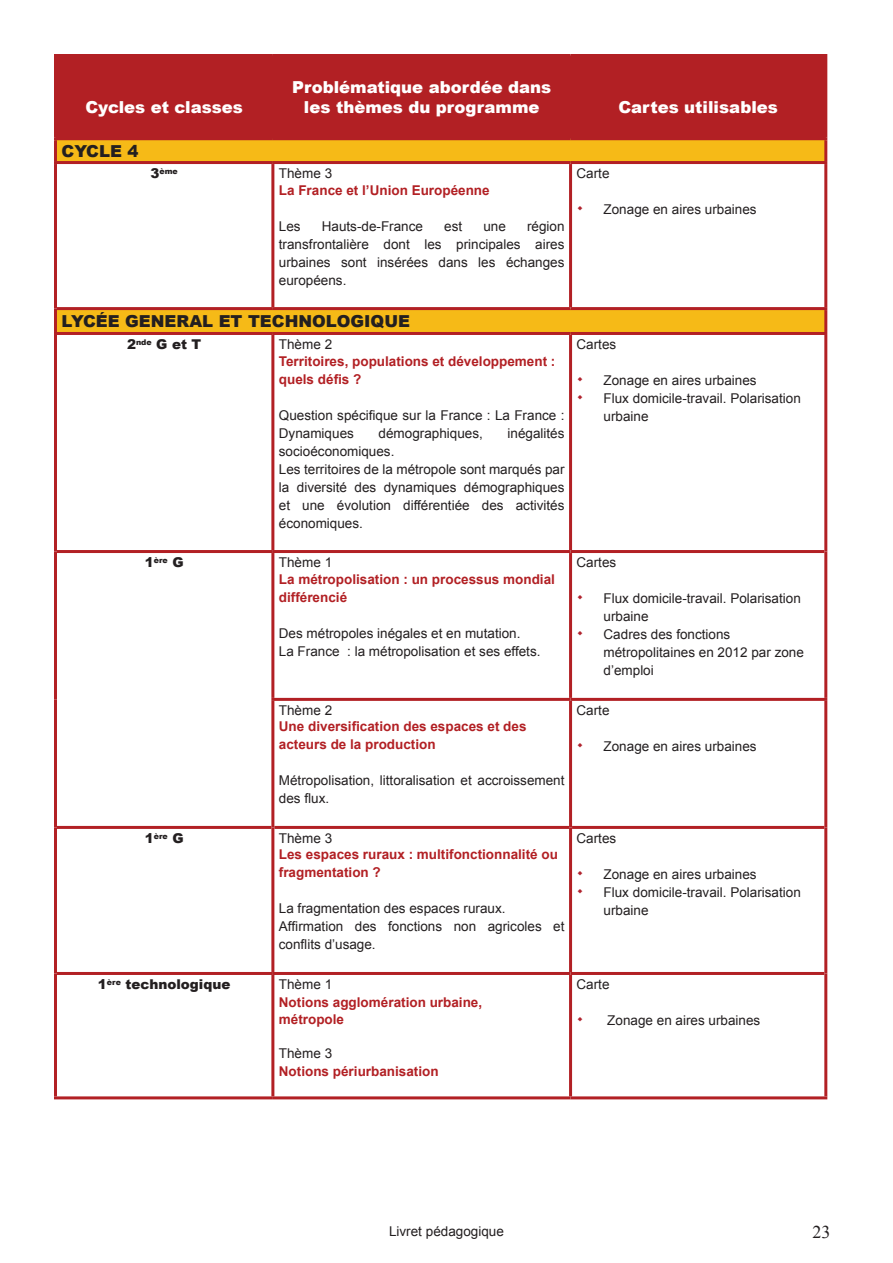
<style>
.page{position:relative;width:893px;height:1263px;background:#fff}
.page>*{position:absolute;margin:0;border:0;box-sizing:border-box;transform-origin:0 0}
.t1{font:18px "Times New Roman";color:#231f20}
.t2{font:900 16.5px/19.8px "Arial";color:#fff;text-align:center}
.t3{font:900 16.5px "Arial";color:#231f20}
.t4{font:13.5px/18px "Arial";color:#231f20}
.t5{font:700 13.5px/18px "Arial";color:#b22024}
.t6{font:900 13.5px "Arial";color:#231f20}
.t7{font:900 7.8px "Arial";color:#231f20}
.s1{font-size:13.5px}
</style>
<div class="page">
<div style="left:57px;top:57px;width:767px;height:80px;background:#b22024"></div>
<div style="left:56px;top:139px;width:770px;height:24px;background:#f6ba17"></div>
<div style="left:56px;top:309px;width:770px;height:24px;background:#f6ba17"></div>
<hr style="left:54px;top:137px;width:219px;height:3px;background:#b22024">
<hr style="left:54px;top:140px;width:3px;height:21px;background:#b22024">
<hr style="left:273px;top:137px;width:298px;height:3px;background:#b22024">
<hr style="left:571px;top:137px;width:256px;height:3px;background:#b22024">
<hr style="left:824px;top:140px;width:3px;height:21px;background:#b22024">
<hr style="left:54px;top:161px;width:219px;height:3px;background:#b22024">
<hr style="left:273px;top:161px;width:298px;height:3px;background:#b22024">
<hr style="left:571px;top:161px;width:256px;height:3px;background:#b22024">
<hr style="left:54px;top:164px;width:3px;height:145px;background:#b22024">
<hr style="left:271px;top:164px;width:3px;height:143px;background:#b22024">
<hr style="left:569px;top:164px;width:3px;height:143px;background:#b22024">
<hr style="left:824px;top:164px;width:3px;height:143px;background:#b22024">
<hr style="left:54px;top:309px;width:3px;height:23px;background:#b22024">
<hr style="left:824px;top:310px;width:3px;height:22px;background:#b22024">
<hr style="left:54px;top:332px;width:219px;height:3px;background:#b22024">
<hr style="left:54px;top:335px;width:3px;height:216px;background:#b22024">
<hr style="left:273px;top:332px;width:298px;height:3px;background:#b22024">
<hr style="left:271px;top:335px;width:3px;height:215px;background:#b22024">
<hr style="left:571px;top:332px;width:256px;height:3px;background:#b22024">
<hr style="left:569px;top:335px;width:3px;height:215px;background:#b22024">
<hr style="left:824px;top:335px;width:3px;height:216px;background:#b22024">
<hr style="left:57px;top:550px;width:216px;height:3px;background:#b22024">
<hr style="left:273px;top:550px;width:298px;height:3px;background:#b22024">
<hr style="left:571px;top:550px;width:253px;height:3px;background:#b22024">
<hr style="left:57px;top:826px;width:214px;height:3px;background:#b22024">
<hr style="left:274px;top:826px;width:295px;height:3px;background:#b22024">
<hr style="left:572px;top:826px;width:252px;height:3px;background:#b22024">
<hr style="left:54px;top:551px;width:3px;height:148px;background:#b22024">
<hr style="left:54px;top:699px;width:3px;height:128px;background:#b22024">
<hr style="left:54px;top:827px;width:3px;height:146px;background:#b22024">
<hr style="left:271px;top:553px;width:3px;height:145px;background:#b22024">
<hr style="left:569px;top:553px;width:3px;height:145px;background:#b22024">
<hr style="left:824px;top:551px;width:3px;height:147px;background:#b22024">
<hr style="left:271px;top:698px;width:300px;height:3px;background:#b22024">
<hr style="left:271px;top:701px;width:3px;height:126px;background:#b22024">
<hr style="left:571px;top:698px;width:256px;height:3px;background:#b22024">
<hr style="left:569px;top:701px;width:3px;height:126px;background:#b22024">
<hr style="left:824px;top:701px;width:3px;height:126px;background:#b22024">
<hr style="left:271px;top:827px;width:3px;height:145px;background:#b22024">
<hr style="left:569px;top:827px;width:3px;height:145px;background:#b22024">
<hr style="left:824px;top:827px;width:3px;height:146px;background:#b22024">
<hr style="left:54px;top:973px;width:3px;height:123px;background:#b22024">
<hr style="left:271px;top:975px;width:3px;height:121px;background:#b22024">
<hr style="left:569px;top:975px;width:3px;height:121px;background:#b22024">
<hr style="left:824px;top:973px;width:3px;height:123px;background:#b22024">
<hr style="left:54px;top:54px;width:219px;height:3px;background:#b22024">
<hr style="left:54px;top:57px;width:3px;height:80px;background:#b22024">
<hr style="left:273px;top:54px;width:298px;height:3px;background:#b22024">
<hr style="left:271px;top:57px;width:3px;height:80px;background:#b22024">
<hr style="left:571px;top:54px;width:256px;height:3px;background:#b22024">
<hr style="left:569px;top:57px;width:3px;height:80px;background:#b22024">
<hr style="left:824px;top:57px;width:3px;height:80px;background:#b22024">
<hr style="left:54px;top:1096px;width:219px;height:3px;background:#b22024">
<hr style="left:273px;top:1096px;width:298px;height:3px;background:#b22024">
<hr style="left:571px;top:1096px;width:256px;height:3px;background:#b22024">
<hr style="left:57px;top:307px;width:216px;height:3px;background:#b22024">
<hr style="left:57px;top:972px;width:216px;height:3px;background:#b22024">
<hr style="left:273px;top:307px;width:298px;height:3px;background:#b22024">
<hr style="left:571px;top:307px;width:256px;height:3px;background:#b22024">
<hr style="left:273px;top:972px;width:298px;height:3px;background:#b22024">
<hr style="left:571px;top:972px;width:253px;height:3px;background:#b22024">
<p class="t2" style="left:85px;top:97px;width:159px">Cycles et classes</p>
<p class="t3" style="left:61px;top:139px;width:78px">CYCLE 4</p>
<p class="t2" style="left:292px;top:77px;width:261px">Problématique abordée dans les thèmes du programme</p>
<p class="t7" style="left:151px;top:165px;width:29px"><span class="s1">3</span>ème</p>
<p class="t4" style="left:279px;top:165px;width:55px">Thème 3</p>
<p class="t5" style="left:279px;top:181px;width:212px">La France et l’Union Européenne</p>
<p class="t4" style="left:279px;top:217px;width:23px">Les</p>
<p class="t4" style="left:322px;top:217px;width:103px">Hauts-de-France</p>
<p class="t4" style="left:444px;top:217px;width:20px">est</p>
<p class="t4" style="left:483px;top:217px;width:24px">une</p>
<p class="t4" style="left:279px;top:217px;width:287px;text-align:justify;text-indent:248px">région transfrontalière dont les principales aires urbaines sont insérées dans les échanges européens.</p>
<p class="t3" style="left:62px;top:309px;width:350px">LYCÉE GENERAL ET TECHNOLOGIQUE</p>
<p class="t6" style="left:127px;top:334px;width:76px">2<sup>nde</sup> G et T</p>
<p class="t4" style="left:279px;top:336px;width:55px">Thème 2</p>
<p class="t5" style="left:279px;top:352px;width:278px">Territoires, populations et développement : quels défis ?</p>
<p class="t4" style="left:279px;top:406px;width:287px">Question spécifique sur la France : La France :<br>Dynamiques</p>
<p class="t4" style="left:379px;top:424px;width:106px">démographiques,</p>
<p class="t4" style="left:507px;top:424px;width:59px">inégalités</p>
<p class="t4" style="left:279px;top:442px;width:287px">socioéconomiques.<br>Les territoires de la métropole sont marqués par la diversité des dynamiques démographiques et une évolution différentiée des activités économiques.</p>
<p class="t7" style="left:145px;top:554px;width:40px"><span class="s1">1</span>ère <span class="s1">G</span></p>
<p class="t4" style="left:279px;top:554px;width:55px">Thème 1</p>
<p class="t5" style="left:279px;top:570px;width:278px">La métropolisation : un processus mondial différencié</p>
<p class="t4" style="left:279px;top:624px;width:263px">Des métropoles inégales et en mutation.<br>La France : la métropolisation et ses effets.</p>
<p class="t4" style="left:279px;top:702px;width:55px">Thème 2</p>
<p class="t5" style="left:279px;top:718px;width:249px">Une diversification des espaces et des acteurs de la production</p>
<p class="t4" style="left:279px;top:772px;width:287px">Métropolisation, littoralisation et accroissement des flux.</p>
<p class="t7" style="left:145px;top:830px;width:40px"><span class="s1">1</span>ère <span class="s1">G</span></p>
<p class="t4" style="left:279px;top:830px;width:55px">Thème 3</p>
<p class="t5" style="left:279px;top:846px;width:281px">Les espaces ruraux : multifonctionnalité ou fragmentation ?</p>
<p class="t4" style="left:279px;top:900px;width:287px">La fragmentation des espaces ruraux.<br>Affirmation des fonctions non agricoles et conflits d’usage.</p>
<p class="t6" style="left:98px;top:974px;width:134px">1<sup>ère</sup> technologique</p>
<p class="t4" style="left:279px;top:976px;width:55px">Thème 1</p>
<p class="t5" style="left:279px;top:995px;width:205px;line-height:16.2px">Notions agglomération urbaine, métropole</p>
<p class="t4" style="left:279px;top:1044px;width:55px">Thème 3</p>
<p class="t5" style="left:279px;top:1062px;width:161px">Notions périurbanisation</p>
<p class="t2" style="left:618px;top:97px;width:161px">Cartes utilisables</p>
<p class="t4" style="left:577px;top:165px;width:35px">Carte</p>
<p class="t4" style="left:604px;top:201px;width:155px">Zonage en aires urbaines</p>
<p class="t4" style="left:577px;top:336px;width:41px">Cartes</p>
<p class="t4" style="left:604px;top:372px;width:199px">Zonage en aires urbaines<br>Flux domicile-travail. Polarisation urbaine</p>
<p class="t4" style="left:577px;top:554px;width:41px">Cartes</p>
<p class="t4" style="left:604px;top:590px;width:202px">Flux domicile-travail. Polarisation urbaine<br>Cadres des fonctions métropolitaines en 2012 par zone d’emploi</p>
<p class="t4" style="left:577px;top:702px;width:35px">Carte</p>
<p class="t4" style="left:604px;top:738px;width:155px">Zonage en aires urbaines</p>
<p class="t4" style="left:577px;top:830px;width:41px">Cartes</p>
<p class="t4" style="left:604px;top:866px;width:199px">Zonage en aires urbaines<br>Flux domicile-travail. Polarisation urbaine</p>
<p class="t4" style="left:577px;top:976px;width:35px">Carte</p>
<p class="t4" style="left:607px;top:1012px;width:155px">Zonage en aires urbaines</p>
<p class="t4" style="left:389px;top:1222px;width:116px">Livret pédagogique</p>
<h1 class="t1" style="left:812px;top:1220px;width:19px">23</h1>
</div>
